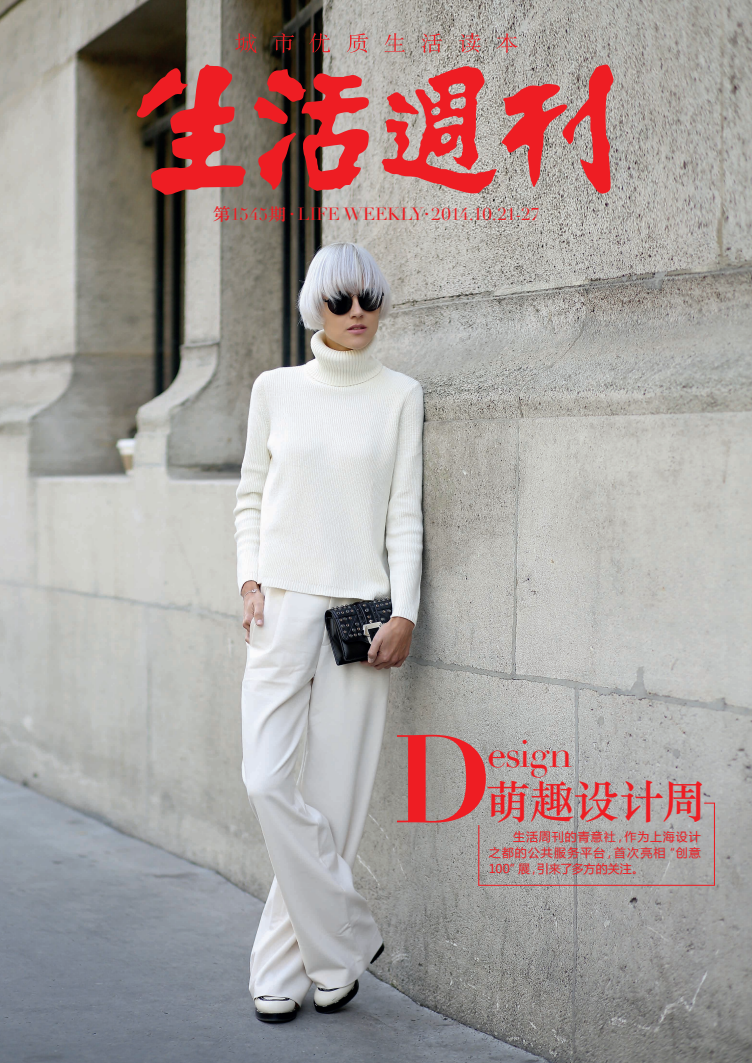
<style>
.page{position:relative;width:752px;height:1063px;background:#fff}
.page>*{position:absolute;margin:0;border:0;box-sizing:border-box;transform-origin:0 0}
.t1{font:700 122.4px "Didot";color:#ee1d23}
.t2{font:45px "ST Zhongsong";letter-spacing:-.025em;color:#ee1d23}
.t3{font:37.8px "Didot";letter-spacing:-.045em;color:#ee1d23}
.t4{font:16.7px "Didot";color:#ee1d23;scale:1.08 1}
.t5{font:12px/16px "Microsoft Ya Hei";letter-spacing:.075em;color:#ee1d23;text-align:justify}
.s1{font-family:"ST Zhongsong"}
.s2{font-size:17.3px}
</style>
<div class="page">
<img style="left:0;top:0;width:751px;height:1063px">
<svg style="left:137px;top:64px;width:477px;height:132px;background:#b45d5b"></svg>
<img style="left:235px;top:33px;width:282px;height:20px">
<svg style="left:478px;top:803px;width:236px;height:83px;background:#aba5a3"></svg>
<img style="left:487px;top:829px;width:215px;height:48px">
<h3 class="t4" style="left:213px;top:204px;width:304px"><span class="s1">第</span>1545<span class="s1">期·</span><span class="s2">LIFE WEEKLY</span><span class="s1">·</span>2014.10.21-27</h3>
<h1 class="t1" style="left:393px;top:704px;width:100px">D</h1>
<h3 class="t3" style="left:487px;top:731px;width:87px">esign</h3>
<h2 class="t2" style="left:485px;top:770px;width:222px">萌趣设计周</h2>
<p class="t5" style="left:488px;top:828px;width:213px;text-indent:24px">生活周刊的青意社，作为上海设计之都的公共服务平台，首次亮相“创意100”展，引来了多方的关注。</p>
</div>
